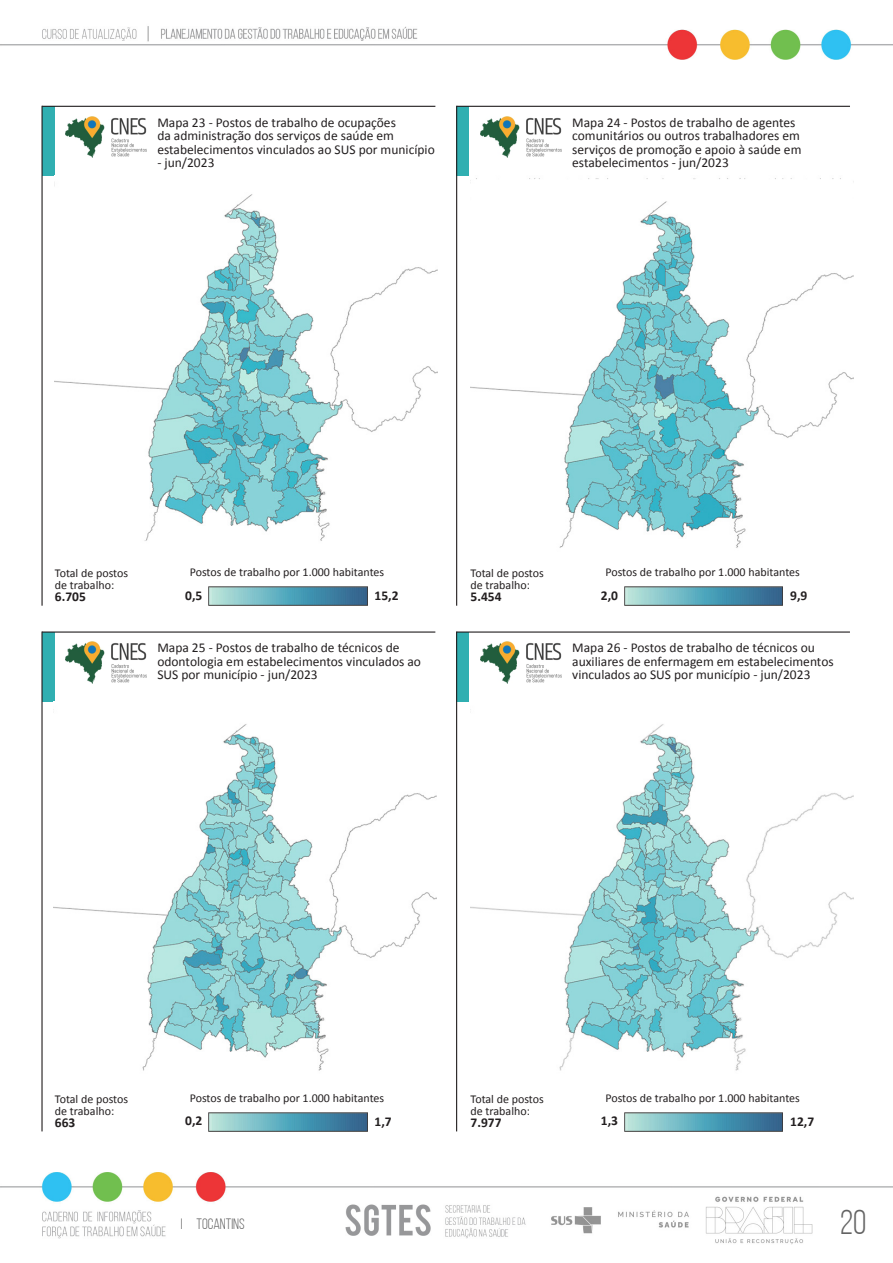
<style>
.page{position:relative;width:893px;height:1263px;background:#fff}
.page>*{position:absolute;margin:0;border:0;box-sizing:border-box;transform-origin:0 0}
.t1{font:34.5px "Bebas Neue";color:#636363}
.t2{font:15px "Bebas Neue";color:#636363}
.t3{font:13.5px/13.5px "Calibri";color:#231f20}
.t4{font:700 13.5px "Calibri";color:#231f20}
.t5{font:12px/12px "Calibri";color:#231f20}
</style>
<div class="page">
<img style="left:0;top:26px;width:893px;height:33px">
<img style="left:0;top:1172px;width:893px;height:73px">
<div style="left:42px;top:106px;width:12px;height:70px;background:#30afb1"></div>
<img style="left:65px;top:116px;width:82px;height:42px">
<hr style="left:42px;top:106px;width:393px;height:1px;background:#231f20">
<hr style="left:41px;top:106px;width:2px;height:500px;background:#231f20">
<div style="left:457px;top:106px;width:12px;height:70px;background:#30afb1"></div>
<img style="left:480px;top:116px;width:81px;height:42px">
<hr style="left:457px;top:106px;width:393px;height:1px;background:#231f20">
<hr style="left:456px;top:106px;width:1px;height:500px;background:#231f20">
<div style="left:42px;top:632px;width:12px;height:69px;background:#30afb1"></div>
<img style="left:65px;top:642px;width:82px;height:41px">
<hr style="left:42px;top:631px;width:393px;height:2px;background:#231f20">
<hr style="left:41px;top:631px;width:2px;height:500px;background:#231f20">
<div style="left:457px;top:632px;width:12px;height:69px;background:#30afb1"></div>
<img style="left:480px;top:642px;width:81px;height:41px">
<hr style="left:457px;top:631px;width:393px;height:2px;background:#231f20">
<hr style="left:456px;top:631px;width:1px;height:500px;background:#231f20">
<img style="left:55px;top:194px;width:383px;height:347px">
<img style="left:471px;top:178px;width:382px;height:370px">
<img style="left:209px;top:587px;width:158px;height:19px">
<img style="left:625px;top:587px;width:158px;height:19px">
<img style="left:471px;top:724px;width:382px;height:347px">
<img style="left:209px;top:1112px;width:158px;height:19px">
<img style="left:625px;top:1112px;width:158px;height:19px">
<img style="left:54px;top:724px;width:382px;height:347px">
<p class="t3" style="left:157px;top:115px;width:279px">Mapa 23 - Postos de trabalho de ocupações<br>da administração dos serviços de saúde em estabelecimentos vinculados ao SUS por município</p>
<p class="t3" style="left:157px;top:155px;width:59px">- jun/2023</p>
<p class="t3" style="left:572px;top:115px;width:231px">Mapa 24 - Postos de trabalho de agentes comunitários ou outros trabalhadores em serviços de promoção e apoio à saúde em estabelecimentos - jun/2023</p>
<p class="t5" style="left:190px;top:566px;width:196px">Postos de trabalho por 1.000 habitantes</p>
<p class="t4" style="left:185px;top:586px;width:19px">0,5</p>
<p class="t5" style="left:605px;top:566px;width:196px">Postos de trabalho por 1.000 habitantes</p>
<p class="t4" style="left:601px;top:586px;width:19px">2,0</p>
<p class="t5" style="left:55px;top:567px;width:75px">Total de postos de trabalho:</p>
<p class="t4" style="left:55px;top:587px;width:32px">6.705</p>
<p class="t4" style="left:790px;top:586px;width:19px">9,9</p>
<p class="t5" style="left:471px;top:567px;width:75px">Total de postos de trabalho:</p>
<p class="t4" style="left:471px;top:587px;width:32px">5.454</p>
<p class="t4" style="left:374px;top:586px;width:26px">15,2</p>
<p class="t3" style="left:157px;top:641px;width:265px">Mapa 25 - Postos de trabalho de técnicos de odontologia em estabelecimentos vinculados ao<br>SUS por município - jun/2023</p>
<p class="t3" style="left:572px;top:641px;width:263px">Mapa 26 - Postos de trabalho de técnicos ou auxiliares de enfermagem em estabelecimentos vinculados ao SUS por município - jun/2023</p>
<p class="t5" style="left:190px;top:1092px;width:196px">Postos de trabalho por 1.000 habitantes</p>
<p class="t4" style="left:185px;top:1111px;width:19px">0,2</p>
<p class="t5" style="left:605px;top:1092px;width:196px">Postos de trabalho por 1.000 habitantes</p>
<p class="t4" style="left:601px;top:1111px;width:19px">1,3</p>
<p class="t5" style="left:55px;top:1092px;width:75px">Total de postos de trabalho:</p>
<p class="t4" style="left:55px;top:1113px;width:22px">663</p>
<p class="t4" style="left:790px;top:1112px;width:26px">12,7</p>
<p class="t5" style="left:471px;top:1092px;width:75px">Total de postos de trabalho:</p>
<p class="t4" style="left:471px;top:1113px;width:32px">7.977</p>
<p class="t4" style="left:374px;top:1112px;width:19px">1,7</p>
<p class="t2" style="left:181px;top:1216px;width:65px">I TOCANTINS</p>
<h1 class="t1" style="left:840px;top:1204px;width:28px">20</h1>
</div>
